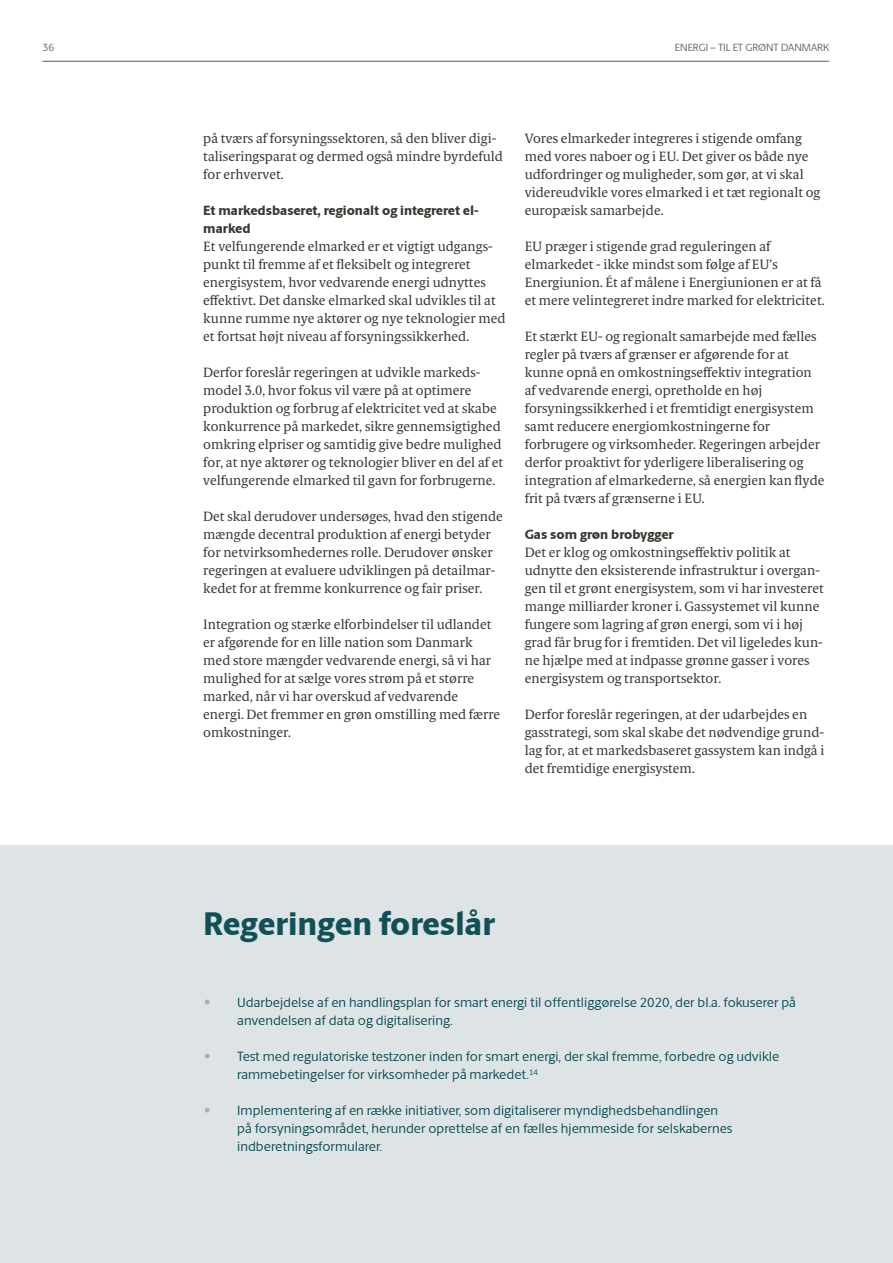
<style>
.page{position:relative;width:893px;height:1263px;background:#fff}
.page>*{position:absolute;margin:0;border:0;box-sizing:border-box;transform-origin:0 0}
.t1{font:800 33px "Berlingske Sans";color:#115156}
.t2{font:13.5px/18px "Berlingske Serif Tx";color:#3d3732}
.t3{font:13.5px/18px "Berlingske Sans";color:#00464a}
.t4{font:800 13.5px/18px "Berlingske Sans";color:#3d3732}
.t5{font:10.5px "Berlingske Sans";color:#615c58}
.s1{color:#a1b3b6}
</style>
<div class="page">
<hr style="left:43px;top:61px;width:786px;height:1px;background:#615c58">
<div style="left:0;top:845px;width:893px;height:418px;background:#dee4e6"></div>
<hr style="left:892px;top:125px;width:1px;height:432px;background:#dee4e6">
<p class="t5" style="left:43px;top:41px;width:13px">36</p>
<p class="t5" style="left:675px;top:41px;width:156px">ENERGI – TIL ET GRØNT DANMARK</p>
<p class="t2" style="left:203px;top:129px;width:301px">på tværs af forsyningssektoren, så den bliver digi&shy;taliseringsparat og dermed også mindre byrdefuld for erhvervet.</p>
<p class="t4" style="left:203px;top:201px;width:277px">Et markedsbaseret, regionalt og integreret el&shy;marked</p>
<p class="t2" style="left:203px;top:237px;width:304px">Et velfungerende elmarked er et vigtigt udgangs&shy;punkt til fremme af et fleksibelt og integreret energisystem, hvor vedvarende energi udnyttes effektivt. Det danske elmarked skal udvikles til at kunne rumme nye aktører og nye teknologier med et fortsat højt niveau af forsyningssikkerhed.</p>
<p class="t2" style="left:203px;top:363px;width:301px">Derfor foreslår regeringen at udvikle markeds&shy;model 3.0, hvor fokus vil være på at optimere produktion og forbrug af elektricitet ved at skabe konkurrence på markedet, sikre gennemsigtighed omkring elpriser og samtidig give bedre mulighed for, at nye aktører og teknologier bliver en del af et velfungerende elmarked til gavn for forbrugerne.</p>
<p class="t2" style="left:203px;top:507px;width:301px">Det skal derudover undersøges, hvad den stigende mængde decentral produktion af energi betyder for netvirksomhedernes rolle. Derudover ønsker regeringen at evaluere udviklingen på detailmar&shy;kedet for at fremme konkurrence og fair priser.</p>
<p class="t2" style="left:203px;top:615px;width:299px">Integration og stærke elforbindelser til udlandet er afgørende for en lille nation som Danmark med store mængder vedvarende energi, så vi har mulighed for at sælge vores strøm på et større marked, når vi har overskud af vedvarende energi. Det fremmer en grøn omstilling med færre omkostninger.</p>
<p class="t2" style="left:525px;top:129px;width:297px">Vores elmarkeder integreres i stigende omfang med vores naboer og i EU. Det giver os både nye udfordringer og muligheder, som gør, at vi skal videreudvikle vores elmarked i et tæt regionalt og europæisk samarbejde.</p>
<p class="t2" style="left:525px;top:237px;width:301px">EU præger i stigende grad reguleringen af elmarkedet - ikke mindst som følge af EU’s Energiunion. Ét af målene i Energiunionen er at få et mere velintegreret indre marked for elektricitet.</p>
<p class="t2" style="left:525px;top:327px;width:301px">Et stærkt EU- og regionalt samarbejde med fælles regler på tværs af grænser er afgørende for at kunne opnå en omkostningseffektiv integration af vedvarende energi, opretholde en høj forsyningssikkerhed i et fremtidigt energisystem samt reducere energiomkostningerne for forbrugere og virksomheder. Regeringen arbejder derfor proaktivt for yderligere liberalisering og integration af elmarkederne, så energien kan flyde frit på tværs af grænserne i EU.</p>
<p class="t4" style="left:525px;top:525px;width:151px">Gas som grøn brobygger</p>
<p class="t2" style="left:525px;top:543px;width:301px">Det er klog og omkostningseffektiv politik at udnytte den eksisterende infrastruktur i overgan&shy;gen til et grønt energisystem, som vi har investeret mange milliarder kroner i. Gassystemet vil kunne fungere som lagring af grøn energi, som vi i høj grad får brug for i fremtiden. Det vil ligeledes kun&shy;ne hjælpe med at indpasse grønne gasser i vores energisystem og transportsektor.</p>
<p class="t2" style="left:525px;top:705px;width:301px">Derfor foreslår regeringen, at der udarbejdes en gasstrategi, som skal skabe det nødvendige grund&shy;lag for, at et markedsbaseret gassystem kan indgå i det fremtidige energisystem.</p>
<h1 class="t1" style="left:203px;top:903px;width:293px">Regeringen foreslår</h1>
<p class="t3" style="left:237px;top:993px;width:560px;text-indent:-33px"><span class="s1">•</span> Udarbejdelse af en handlingsplan for smart energi til offentliggørelse 2020, der bl.a. fokuserer på anvendelsen af data og digitalisering.</p>
<p class="t3" style="left:237px;top:1047px;width:543px;text-indent:-33px"><span class="s1">•</span> Test med regulatoriske testzoner inden for smart energi, der skal fremme, forbedre og udvikle rammebetingelser for virksomheder på markedet.<sup>14</sup></p>
<p class="t3" style="left:237px;top:1101px;width:497px;text-indent:-33px"><span class="s1">•</span> Implementering af en række initiativer, som digitaliserer myndighedsbehandlingen på forsyningsområdet, herunder oprettelse af en fælles hjemmeside for selskabernes indberetningsformularer.</p>
</div>
